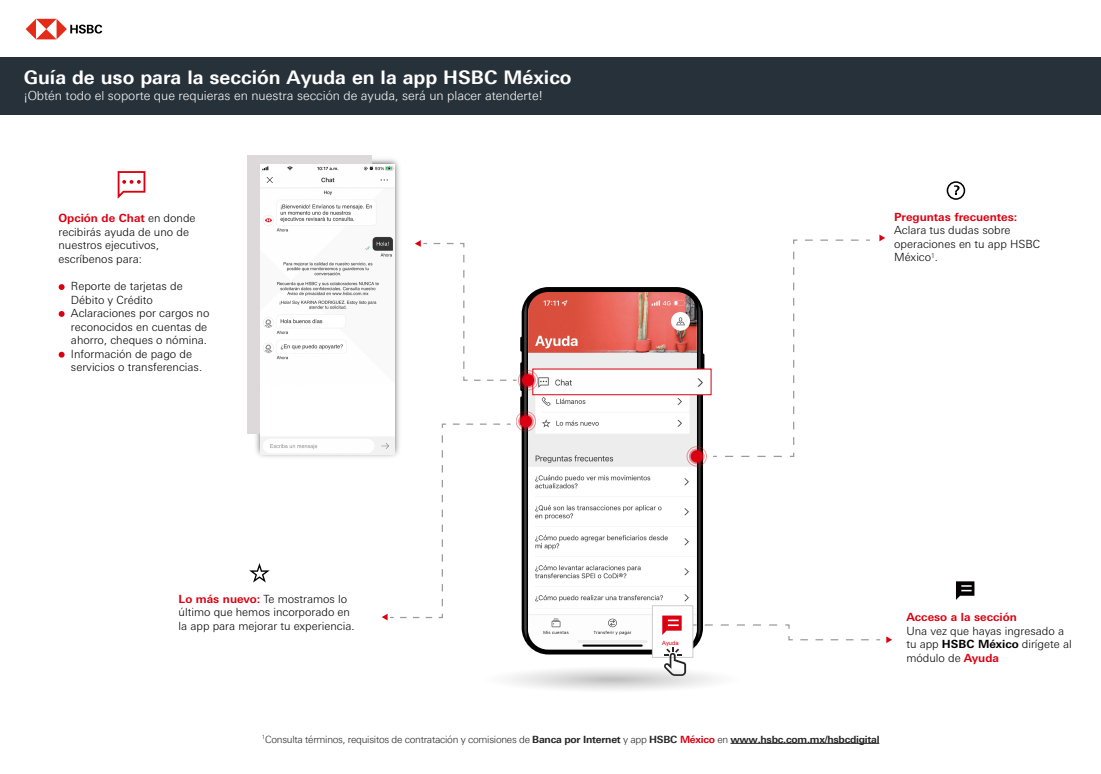
<style>
.page{position:relative;width:1101px;height:774px;background:#fff}
.page>*{position:absolute;margin:0;border:0;box-sizing:border-box;transform-origin:0 0}
.t1{font:700 18.75px "Univers Nextfor HSBCW01";color:#fff}
.t2{font:300 12.5px "Univers Nextfor HSBCW01";color:#fff}
.t3{font:300 11.25px/13.5px "Univers Nextfor HSBC";color:#000}
.t4{font:700 11.25px "Univers Nextfor HSBC";color:#db0011}
.t5{font:300 10px "Univers Nextfor HSBCW01";letter-spacing:-.025em;color:#252525}
.t6{font:5.88px "Arial";color:#db0011}
.s1{font-weight:700;color:#db0011}
.s2{font-weight:700}
</style>
<div class="page">
<svg style="left:520px;top:287px;width:180px;height:367px;fill:#000"></svg>
<svg style="left:524px;top:301px;width:3px;height:339px"></svg>
<img style="left:528px;top:292px;width:168px;height:357px">
<img style="left:251px;top:155px;width:148px;height:302px">
<div style="left:0;top:57px;width:1100px;height:58px;background:#273139"></div>
<svg style="left:26px;top:19px;width:76px;height:20px"></svg>
<svg style="left:472px;top:660px;width:279px;height:37px"></svg>
<hr style="left:577px;top:640px;width:70px;height:3px;background:#b3b3b3">
<svg style="left:441px;top:423px;width:59px;height:5px"></svg>
<svg style="left:793px;top:239px;width:65px;height:5px"></svg>
<svg style="left:692px;top:251px;width:176px;height:390px"></svg>
<svg style="left:518px;top:413px;width:15px;height:16px"></svg>
<div style="left:516px;top:411px;width:19px;height:20px;border:1px solid #db0d16;border-radius:50%"></div>
<svg style="left:689px;top:448px;width:15px;height:16px"></svg>
<div style="left:686px;top:446px;width:20px;height:20px;border:1px solid #db0d16;border-radius:50%"></div>
<svg style="left:249px;top:563px;width:21px;height:19px"></svg>
<div style="left:652px;top:605px;width:41px;height:52px;background:#fff;border:1px solid #ccc"></div>
<svg style="left:662px;top:615px;width:19px;height:20px"></svg>
<svg style="left:663px;top:647px;width:23px;height:28px"></svg>
<hr style="left:730px;top:743px;width:149px;height:1px;background:#252525">
<svg style="left:382px;top:435px;width:61px;height:185px"></svg>
<svg style="left:879px;top:234px;width:6px;height:7px"></svg>
<svg style="left:886px;top:636px;width:6px;height:7px"></svg>
<svg style="left:118px;top:171px;width:27px;height:28px"></svg>
<svg style="left:59px;top:284px;width:6px;height:6px"></svg>
<svg style="left:59px;top:311px;width:6px;height:6px"></svg>
<svg style="left:59px;top:351px;width:6px;height:6px"></svg>
<div style="left:247px;top:155px;width:124px;height:278px;background:#ddd9da"></div>
<img style="left:260px;top:164px;width:134px;height:290px">
<svg style="left:946px;top:181px;width:19px;height:19px"></svg>
<svg style="left:956px;top:581px;width:18px;height:18px"></svg>
<img style="left:534px;top:370px;width:175px;height:23px">
<svg style="left:463px;top:376px;width:43px;height:5px"></svg>
<svg style="left:460px;top:242px;width:5px;height:127px"></svg>
<svg style="left:415px;top:240px;width:38px;height:7px"></svg>
<svg style="left:520px;top:372px;width:16px;height:16px"></svg>
<div style="left:518px;top:370px;width:20px;height:20px;border:1px solid #db0d16;border-radius:50%"></div>
<h1 class="t1" style="left:24px;top:66px;width:549px">Guía de uso para la sección Ayuda en la app HSBC México</h1>
<p class="t2" style="left:24px;top:89px;width:520px">¡Obtén todo el soporte que requieras en nuestra sección de ayuda, será un placer atenderte!</p>
<p class="t3" style="left:58px;top:211px;width:139px"><span class="s1">Opción de Chat</span> en donde recibirás ayuda de uno de nuestros ejecutivos, escríbenos para:</p>
<p class="t3" style="left:71px;top:278px;width:140px">Reporte de tarjetas de<br>Débito y Crédito<br>Aclaraciones por cargos no reconocidos en cuentas de ahorro, cheques o nómina.<br>Información de pago de servicios o transferencias.</p>
<p class="t4" style="left:894px;top:209px;width:125px">Preguntas frecuentes:</p>
<p class="t3" style="left:894px;top:223px;width:148px">Aclara tus dudas sobre operaciones en tu app HSBC<br>México<sup>1</sup>.</p>
<p class="t3" style="left:179px;top:591px;width:177px"><span class="s1">Lo más nuevo:</span> Te mostramos lo último que hemos incorporado en la app para mejorar tu experiencia.</p>
<p class="t6" style="left:662px;top:639px;width:18px">Ayuda</p>
<p class="t4" style="left:906px;top:609px;width:112px">Acceso a la sección</p>
<p class="t3" style="left:906px;top:623px;width:167px">Una vez que hayas ingresado a tu app <span class="s2">HSBC México</span> dirígete al módulo de <span class="s1">Ayuda</span></p>
<p class="t5" style="left:262px;top:733px;width:619px"><sup>1</sup>Consulta términos, requisitos de contratación y comisiones de <span class="s2">Banca por Internet</span> y app <span class="s2">HSBC</span> <span class="s1">México</span> en <span class="s2">www.hsbc.com.mx/hsbcdigital</span></p>
</div>
